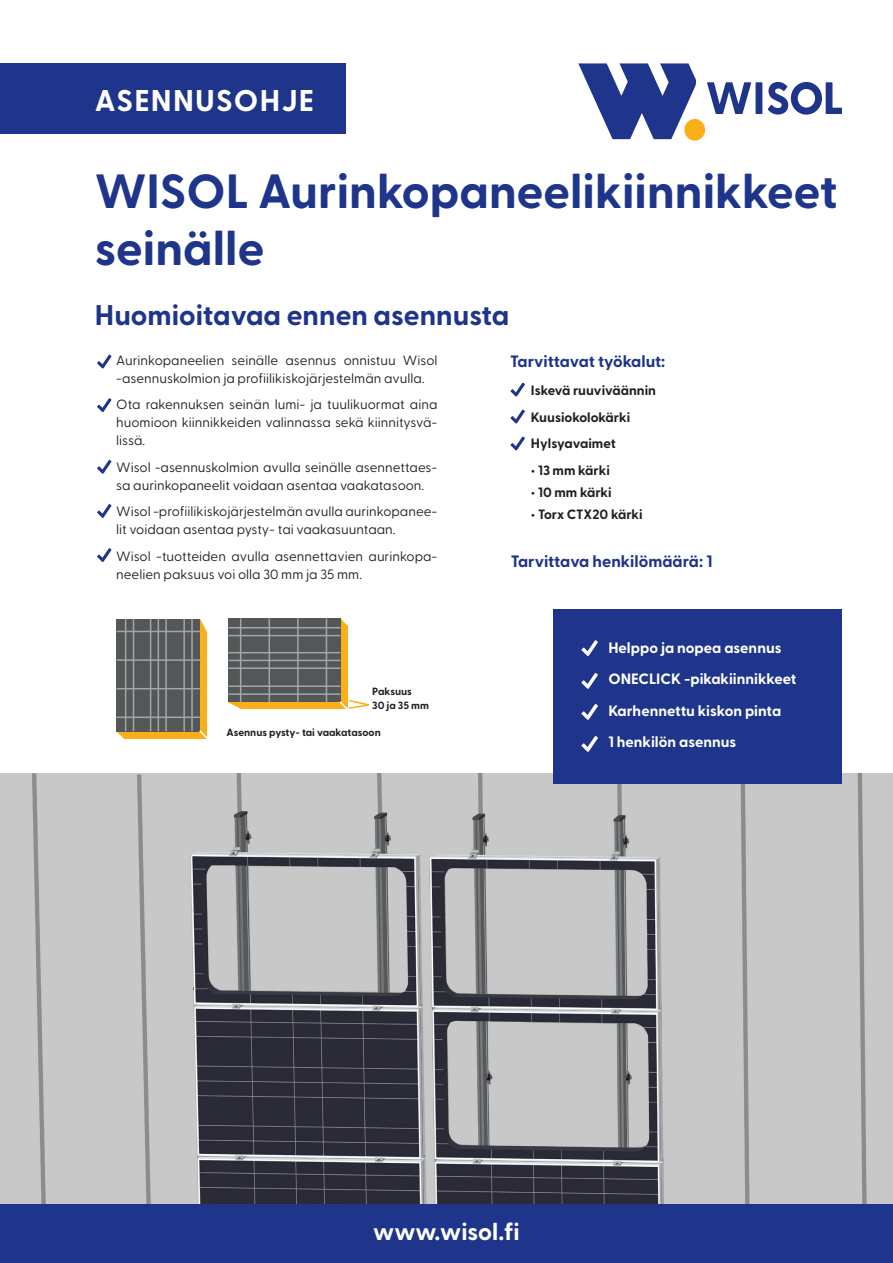
<style>
.page{position:relative;width:893px;height:1263px;background:#fff}
.page>*{position:absolute;margin:0;border:0;box-sizing:border-box;transform-origin:0 0}
.pääotsikko{font:700 48px/57px "Greycliff CF";color:#1e358b}
.t1{font:700 30px "Greycliff CF";letter-spacing:.04em;color:#fff}
.väliotsikko{font:700 28.5px "Greycliff CF";color:#1e358b}
.t2{font:700 24px "Greycliff CF";color:#fff}
.pikkuotsikko{font:700 16.5px "Greycliff CF";color:#1e358b}
.t3{font:700 15px "Greycliff CF";color:#fff}
.leipis{font:13.5px/18px "Greycliff CF";color:#231f20}
.leipis-2{font:700 13.5px "Greycliff CF";color:#231f20}
.leipis-3{font:700 10.5px "Greycliff CF";color:#231f20}
</style>
<div class="page">
<div style="left:0;top:1198px;width:893px;height:65px;background:#1e358b"></div>
<div style="left:0;top:63px;width:346px;height:71px;background:#1e358b"></div>
<div style="left:756px;top:82px;width:6px;height:32px;background:#1e358b"></div>
<svg style="left:768px;top:82px;width:74px;height:33px"></svg>
<svg style="left:578px;top:63px;width:173px;height:78px"></svg>
<img style="left:0;top:774px;width:893px;height:429px">
<svg style="left:97px;top:355px;width:15px;height:13px"></svg>
<svg style="left:510px;top:383px;width:15px;height:13px"></svg>
<svg style="left:510px;top:409px;width:15px;height:14px"></svg>
<svg style="left:510px;top:436px;width:15px;height:14px"></svg>
<svg style="left:97px;top:398px;width:15px;height:14px"></svg>
<svg style="left:97px;top:460px;width:15px;height:14px"></svg>
<svg style="left:97px;top:504px;width:15px;height:14px"></svg>
<svg style="left:97px;top:548px;width:15px;height:14px"></svg>
<div style="left:116px;top:619px;width:91px;height:120px;background:#faaf18"></div>
<svg style="left:116px;top:731px;width:10px;height:8px"></svg>
<svg style="left:200px;top:619px;width:7px;height:13px"></svg>
<div style="left:116px;top:619px;width:84px;height:112px;background:#545758"></div>
<hr style="left:125px;top:619px;width:1px;height:112px;background:#a4a5a9">
<hr style="left:133px;top:619px;width:1px;height:112px;background:#a4a5a9">
<hr style="left:150px;top:619px;width:1px;height:112px;background:#a4a5a9">
<hr style="left:158px;top:619px;width:1px;height:112px;background:#a4a5a9">
<hr style="left:165px;top:619px;width:2px;height:112px;background:#a4a5a9">
<hr style="left:116px;top:659px;width:84px;height:2px;background:#a4a5a9">
<hr style="left:116px;top:688px;width:84px;height:1px;background:#a4a5a9">
<hr style="left:116px;top:716px;width:84px;height:2px;background:#a4a5a9">
<hr style="left:116px;top:631px;width:84px;height:1px;background:#a4a5a9">
<hr style="left:183px;top:619px;width:2px;height:112px;background:#a4a5a9">
<hr style="left:191px;top:619px;width:2px;height:112px;background:#a4a5a9">
<svg style="left:199px;top:730px;width:8px;height:9px"></svg>
<div style="left:228px;top:618px;width:120px;height:91px;background:#faaf18"></div>
<svg style="left:340px;top:618px;width:8px;height:10px"></svg>
<svg style="left:228px;top:702px;width:14px;height:7px"></svg>
<div style="left:228px;top:618px;width:112px;height:84px;background:#545758"></div>
<hr style="left:228px;top:627px;width:112px;height:1px;background:#a4a5a9">
<hr style="left:228px;top:635px;width:112px;height:1px;background:#a4a5a9">
<hr style="left:228px;top:652px;width:112px;height:1px;background:#a4a5a9">
<hr style="left:228px;top:660px;width:112px;height:1px;background:#a4a5a9">
<hr style="left:228px;top:667px;width:112px;height:2px;background:#a4a5a9">
<hr style="left:269px;top:618px;width:1px;height:84px;background:#a4a5a9">
<hr style="left:297px;top:618px;width:2px;height:84px;background:#a4a5a9">
<hr style="left:326px;top:618px;width:1px;height:84px;background:#a4a5a9">
<hr style="left:240px;top:618px;width:1px;height:84px;background:#a4a5a9">
<hr style="left:228px;top:685px;width:112px;height:2px;background:#a4a5a9">
<hr style="left:228px;top:693px;width:112px;height:2px;background:#a4a5a9">
<svg style="left:339px;top:699px;width:31px;height:10px"></svg>
<div style="left:554px;top:610px;width:288px;height:174px;background:#1e358b"></div>
<svg style="left:581px;top:640px;width:17px;height:16px"></svg>
<svg style="left:581px;top:673px;width:17px;height:16px"></svg>
<svg style="left:581px;top:704px;width:17px;height:16px"></svg>
<svg style="left:581px;top:736px;width:17px;height:16px"></svg>
<h2 class="t1" style="left:95px;top:78px;width:221px">ASENNUSOHJE</h2>
<p class="pääotsikko" style="left:95px;top:161px;width:744px">WISOL Aurinkopaneelikiinnikkeet seinälle</p>
<p class="väliotsikko" style="left:95px;top:294px;width:416px">Huomioitavaa ennen asennusta</p>
<p class="leipis" style="left:116px;top:350px;width:323px">Aurinkopaneelien seinälle asennus onnistuu Wisol -asennuskolmion ja profiilikiskojärjestelmän avulla.</p>
<p class="leipis" style="left:116px;top:394px;width:323px;text-align:justify">Ota rakennuksen seinän lumi- ja tuulikuormat aina huomioon kiinnikkeiden valinnassa sekä kiinnitysvä&shy;lissä.</p>
<p class="leipis" style="left:116px;top:457px;width:323px">Wisol -asennuskolmion avulla seinälle asennettaes&shy;sa aurinkopaneelit voidaan asentaa vaakatasoon.</p>
<p class="leipis" style="left:116px;top:501px;width:323px">Wisol -profiilikiskojärjestelmän avulla aurinkopanee&shy;lit voidaan asentaa pysty- tai vaakasuuntaan.</p>
<p class="leipis" style="left:116px;top:546px;width:323px">Wisol -tuotteiden avulla asennettavien aurinkopa&shy;neelien paksuus voi olla 30 mm ja 35 mm.</p>
<p class="leipis-3" style="left:372px;top:683px;width:41px">Paksuus</p>
<p class="leipis-3" style="left:372px;top:697px;width:58px">30 ja 35 mm</p>
<p class="leipis-3" style="left:226px;top:725px;width:156px">Asennus pysty- tai vaakatasoon</p>
<p class="pikkuotsikko" style="left:510px;top:349px;width:157px">Tarvittavat työkalut:</p>
<p class="leipis-2" style="left:531px;top:380px;width:127px">Iskevä ruuviväännin</p>
<p class="leipis-2" style="left:531px;top:407px;width:101px">Kuusiokolokärki</p>
<p class="leipis-2" style="left:531px;top:433px;width:86px">Hylsyavaimet</p>
<p class="leipis-2" style="left:531px;top:460px;width:80px">• 13 mm kärki</p>
<p class="leipis-2" style="left:531px;top:482px;width:82px">• 10 mm kärki</p>
<p class="leipis-2" style="left:531px;top:504px;width:113px">• Torx CTX20 kärki</p>
<p class="pikkuotsikko" style="left:511px;top:548px;width:203px">Tarvittava henkilömäärä: 1</p>
<p class="t3" style="left:608px;top:636px;width:175px">Helppo ja nopea asennus</p>
<p class="t3" style="left:608px;top:668px;width:189px">ONECLICK -pikakiinnikkeet</p>
<p class="t3" style="left:608px;top:699px;width:174px">Karhennettu kiskon pinta</p>
<p class="t3" style="left:608px;top:730px;width:129px">1 henkilön asennus</p>
<h3 class="t2" style="left:373px;top:1213px;width:148px">www.wisol.fi</h3>
</div>
